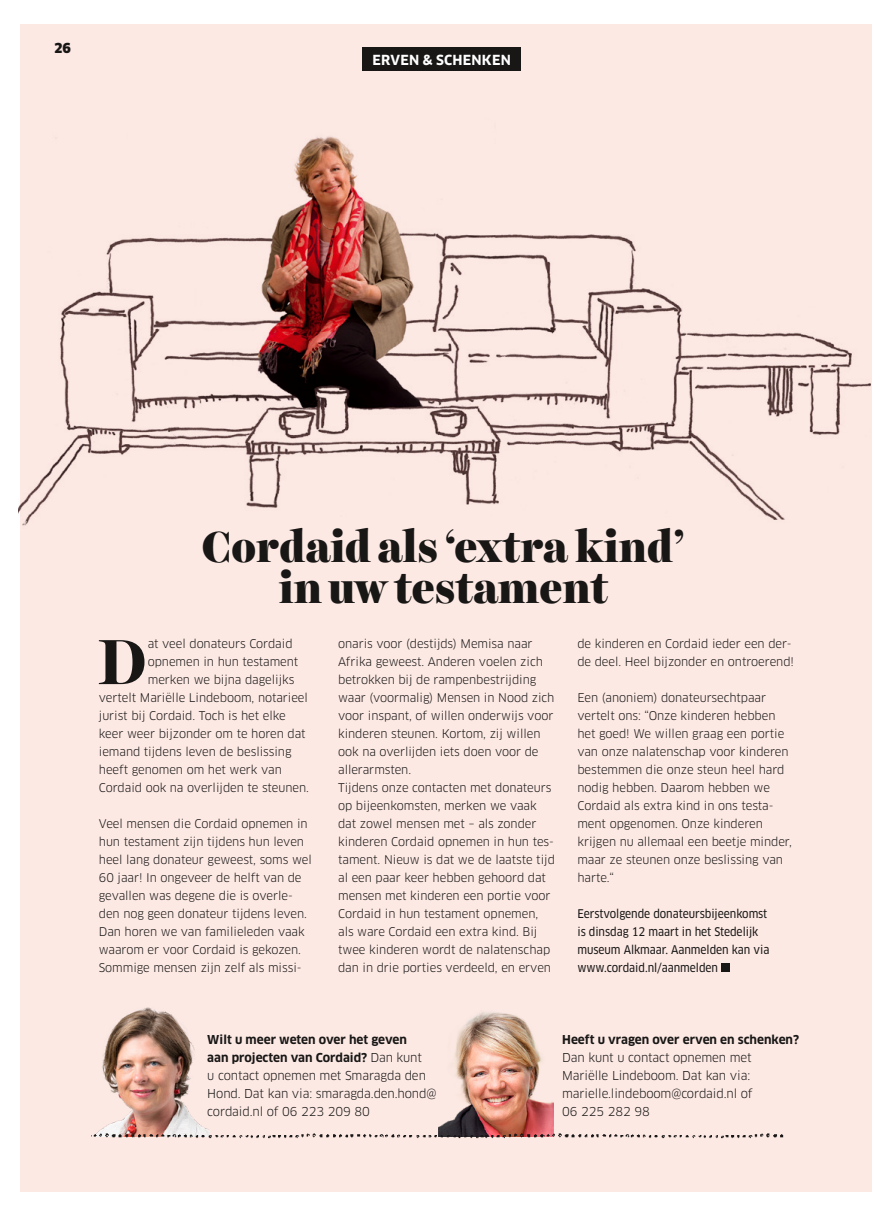
<style>
.page{position:relative;width:893px;height:1212px;background:#fff}
.page>*{position:absolute;margin:0;border:0;box-sizing:border-box;transform-origin:0 0}
.t1{font:700 64.65px "Harriet Display";color:#181716}
.t2{font:900 43.95px/41.5px "Harriet Display";color:#181716;text-align:center}
.t3{font:700 13.65px "Clan OT";letter-spacing:.015em;color:#fff}
.t4{font:900 13.5px "Clan OT";color:#181716}
.t5{font:12px/18px "Clan OT";letter-spacing:-.01em;color:#181716}
.t6{font:700 12px "Clan OT";color:#181716}
.t7{font:11.7px/18px "Clan OT";letter-spacing:-.005em;color:#181716}
.t8{font:11.7px/18px "Clan OT Narrow News";letter-spacing:-.005em;color:#181716}
.s1{font-weight:700}
</style>
<div class="page">
<div style="left:20px;top:24px;width:851px;height:1167px;background:#fde9e4"></div>
<div style="left:362px;top:48px;width:159px;height:23px;background:#181716"></div>
<div style="left:722px;top:963px;width:8px;height:9px;background:#181716"></div>
<img style="left:18px;top:136px;width:852px;height:390px">
<img style="left:91px;top:1007px;width:118px;height:130px">
<img style="left:438px;top:1011px;width:115px;height:119px">
<img style="left:92px;top:1130px;width:392px;height:9px">
<img style="left:484px;top:1130px;width:300px;height:9px">
<p class="t4" style="left:54px;top:40px;width:19px">26</p>
<p class="t3" style="left:372px;top:52px;width:140px">ERVEN &amp; SCHENKEN</p>
<h2 class="t2" style="left:202px;top:525px;width:485px">Cordaid als ‘extra kind’ in uw testament</h2>
<h1 class="t1" style="left:98px;top:616px;width:50px">D</h1>
<p class="t7" style="left:148px;top:635px;width:146px">at veel donateurs Cordaid</p>
<p class="t7" style="left:148px;top:653px;width:152px">opnemen in hun testament</p>
<p class="t7" style="left:148px;top:671px;width:148px">merken we bijna dagelijks</p>
<p class="t7" style="left:99px;top:689px;width:211px">vertelt Mariëlle Lindeboom, notarieel</p>
<p class="t7" style="left:99px;top:707px;width:188px">jurist bij Cordaid. Toch is het elke</p>
<p class="t7" style="left:99px;top:725px;width:208px">keer weer bijzonder om te horen dat</p>
<p class="t7" style="left:99px;top:743px;width:194px">iemand tijdens leven de beslissing</p>
<p class="t7" style="left:99px;top:761px;width:184px">heeft genomen om het werk van</p>
<p class="t7" style="left:99px;top:779px;width:212px">Cordaid ook na overlijden te steunen.</p>
<p class="t7" style="left:99px;top:815px;width:215px">Veel mensen die Cordaid opnemen in hun testament zijn tijdens hun leven heel lang donateur geweest, soms wel 60 jaar! In ongeveer de helft van de gevallen was degene die is overle&shy;den nog geen donateur tijdens leven.<br>Dan horen we van familieleden vaak waarom er voor Cordaid is gekozen.<br>Sommige mensen zijn zelf als missi-</p>
<p class="t7" style="left:338px;top:635px;width:218px">onaris voor (destijds) Memisa naar Afrika geweest. Anderen voelen zich betrokken bij de rampenbestrijding waar (voormalig) Mensen in Nood zich voor inspant, of willen onderwijs voor kinderen steunen. Kortom, zij willen ook na overlijden iets doen voor de allerarmsten.<br>Tijdens onze contacten met donateurs op bijeenkomsten, merken we vaak dat zowel mensen met – als zonder kinderen Cordaid opnemen in hun tes&shy;tament. Nieuw is dat we de laatste tijd al een paar keer hebben gehoord dat mensen met kinderen een portie voor Cordaid in hun testament opnemen, als ware Cordaid een extra kind. Bij twee kinderen wordt de nalatenschap dan in drie porties verdeeld, en erven</p>
<p class="t7" style="left:577px;top:635px;width:218px">de kinderen en Cordaid ieder een der&shy;de deel. Heel bijzonder en ontroerend!</p>
<p class="t7" style="left:577px;top:689px;width:216px">Een (anoniem) donateursechtpaar vertelt ons: “Onze kinderen hebben het goed! We willen graag een portie van onze nalatenschap voor kinderen bestemmen die onze steun heel hard nodig hebben. Daarom hebben we<br>Cordaid als extra kind in ons testa&shy;ment opgenomen. Onze kinderen krijgen nu allemaal een beetje minder, maar ze steunen onze beslissing van harte.“</p>
<p class="t8" style="left:577px;top:905px;width:193px">Eerstvolgende donateursbijeenkomst is dinsdag 12 maart in het Stedelijk museum Alkmaar. Aanmelden kan via www.cordaid.nl/aanmelden</p>
<p class="t5" style="left:207px;top:1031px;width:231px"><span class="s1">Wilt u meer weten over het geven<br>aan projecten van Cordaid?</span> Dan kunt<br>u contact opnemen met Smaragda den Hond. Dat kan via: smaragda.den.hond@ cordaid.nl of 06 223 209 80</p>
<p class="t6" style="left:562px;top:1033px;width:238px">Heeft u vragen over erven en schenken?</p>
<p class="t5" style="left:562px;top:1049px;width:192px">Dan kunt u contact opnemen met<br>Mariëlle Lindeboom. Dat kan via: marielle.lindeboom@cordaid.nl of<br>06 225 282 98</p>
</div>
